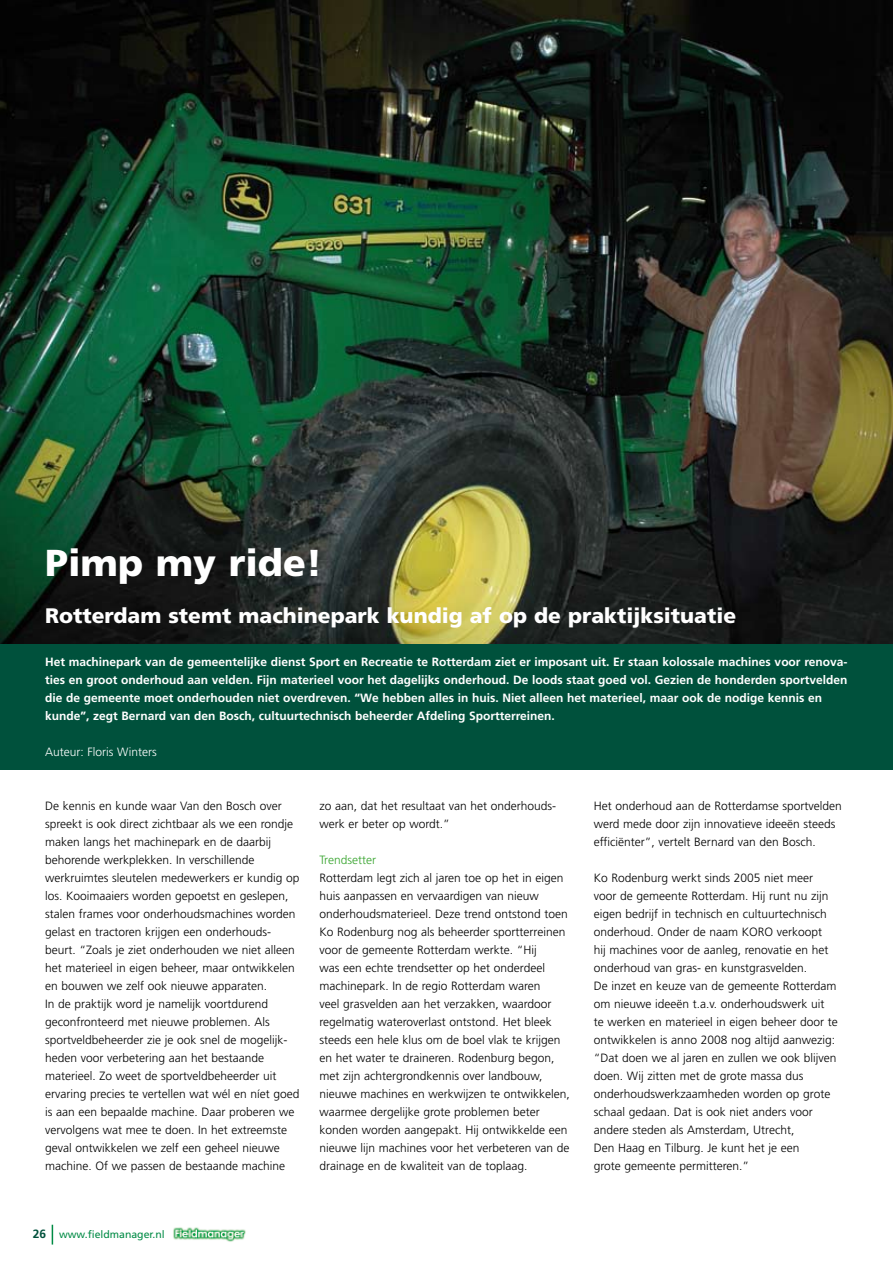
<style>
.page{position:relative;width:893px;height:1263px;background:#fff}
.page>*{position:absolute;margin:0;border:0;box-sizing:border-box;transform-origin:0 0}
.t1{font:900 37.5px "Frutiger";color:#fff}
.t2{font:900 21px "Frutiger";color:#fff}
.t3{font:300 12px/18px "Frutiger";color:#000}
.t4{font:700 12px/18px "Frutiger";color:#fff}
.t5{font:300 12px "Frutiger";color:#fff}
.t6{font:300 12px "Frutiger";color:#35a32c}
.t7{font:10.5px "Frutiger";color:#008b45}
.s1{font-weight:700;font-size:12px;color:#00513c}
</style>
<div class="page">
<svg style="left:52px;top:1225px;width:1px;height:19px"></svg>
<img style="left:173px;top:1227px;width:73px;height:15px">
<img style="left:0;top:0;width:893px;height:644px">
<div style="left:0;top:644px;width:893px;height:126px;background:#00513c"></div>
<h1 class="t1" style="left:45px;top:541px;width:279px">Pimp my ride!</h1>
<h2 class="t2" style="left:45px;top:603px;width:693px">Rotterdam stemt machinepark kundig af op de praktijksituatie</h2>
<p class="t4" style="left:45px;top:653px;width:804px">Het machinepark van de gemeentelijke dienst Sport en Recreatie te Rotterdam ziet er imposant uit. Er staan kolossale machines voor renova&shy;ties en groot onderhoud aan velden. Fijn materieel voor het dagelijks onderhoud. De loods staat goed vol. Gezien de honderden sportvelden die de gemeente moet onderhouden niet overdreven. “We hebben alles in huis. Niet alleen het materieel, maar ook de nodige kennis en kunde”, zegt Bernard van den Bosch, cultuurtechnisch beheerder Afdeling Sportterreinen.</p>
<p class="t5" style="left:45px;top:745px;width:113px">Auteur: Floris Winters</p>
<p class="t3" style="left:45px;top:797px;width:256px">De kennis en kunde waar Van den Bosch over spreekt is ook direct zichtbaar als we een rondje maken langs het machinepark en de daarbij behorende werkplekken. In verschillende werkruimtes sleutelen medewerkers er kundig op los. Kooimaaiers worden gepoetst en geslepen, stalen frames voor onderhoudsmachines worden gelast en tractoren krijgen een onderhouds&shy;beurt. “Zoals je ziet onderhouden we niet alleen het materieel in eigen beheer, maar ontwikkelen en bouwen we zelf ook nieuwe apparaten.<br>In de praktijk word je namelijk voortdurend geconfronteerd met nieuwe problemen. Als sportveldbeheerder zie je ook snel de mogelijk&shy;heden voor verbetering aan het bestaande materieel. Zo weet de sportveldbeheerder uit ervaring precies te vertellen wat wél en níet goed is aan een bepaalde machine. Daar proberen we vervolgens wat mee te doen. In het extreemste geval ontwikkelen we zelf een geheel nieuwe machine. Of we passen de bestaande machine</p>
<p class="t3" style="left:319px;top:797px;width:238px">zo aan, dat het resultaat van het onderhouds&shy;werk er beter op wordt.”</p>
<p class="t6" style="left:319px;top:853px;width:58px">Trendsetter</p>
<p class="t3" style="left:319px;top:869px;width:252px">Rotterdam legt zich al jaren toe op het in eigen huis aanpassen en vervaardigen van nieuw onderhoudsmaterieel. Deze trend ontstond toen Ko Rodenburg nog als beheerder sportterreinen voor de gemeente Rotterdam werkte. “Hij<br>was een echte trendsetter op het onderdeel machinepark. In de regio Rotterdam waren<br>veel grasvelden aan het verzakken, waardoor regelmatig wateroverlast ontstond. Het bleek steeds een hele klus om de boel vlak te krijgen en het water te draineren. Rodenburg begon, met zijn achtergrondkennis over landbouw, nieuwe machines en werkwijzen te ontwikkelen, waarmee dergelijke grote problemen beter konden worden aangepakt. Hij ontwikkelde een nieuwe lijn machines voor het verbeteren van de drainage en de kwaliteit van de toplaag.</p>
<p class="t7" style="left:33px;top:1228px;width:133px"><span class="s1">26</span> www.fieldmanager.nl</p>
<p class="t3" style="left:594px;top:797px;width:250px">Het onderhoud aan de Rotterdamse sportvelden werd mede door zijn innovatieve ideeën steeds efficiënter”, vertelt Bernard van den Bosch.</p>
<p class="t3" style="left:594px;top:869px;width:246px">Ko Rodenburg werkt sinds 2005 niet meer voor de gemeente Rotterdam. Hij runt nu zijn eigen bedrijf in technisch en cultuurtechnisch onderhoud. Onder de naam KORO verkoopt<br>hij machines voor de aanleg, renovatie en het onderhoud van gras- en kunstgrasvelden.<br>De inzet en keuze van de gemeente Rotterdam om nieuwe ideeën t.a.v. onderhoudswerk uit<br>te werken en materieel in eigen beheer door te ontwikkelen is anno 2008 nog altijd aanwezig: “Dat doen we al jaren en zullen we ook blijven doen. Wij zitten met de grote massa dus onderhoudswerkzaamheden worden op grote schaal gedaan. Dat is ook niet anders voor andere steden als Amsterdam, Utrecht,<br>Den Haag en Tilburg. Je kunt het je een<br>grote gemeente permitteren.”</p>
</div>
